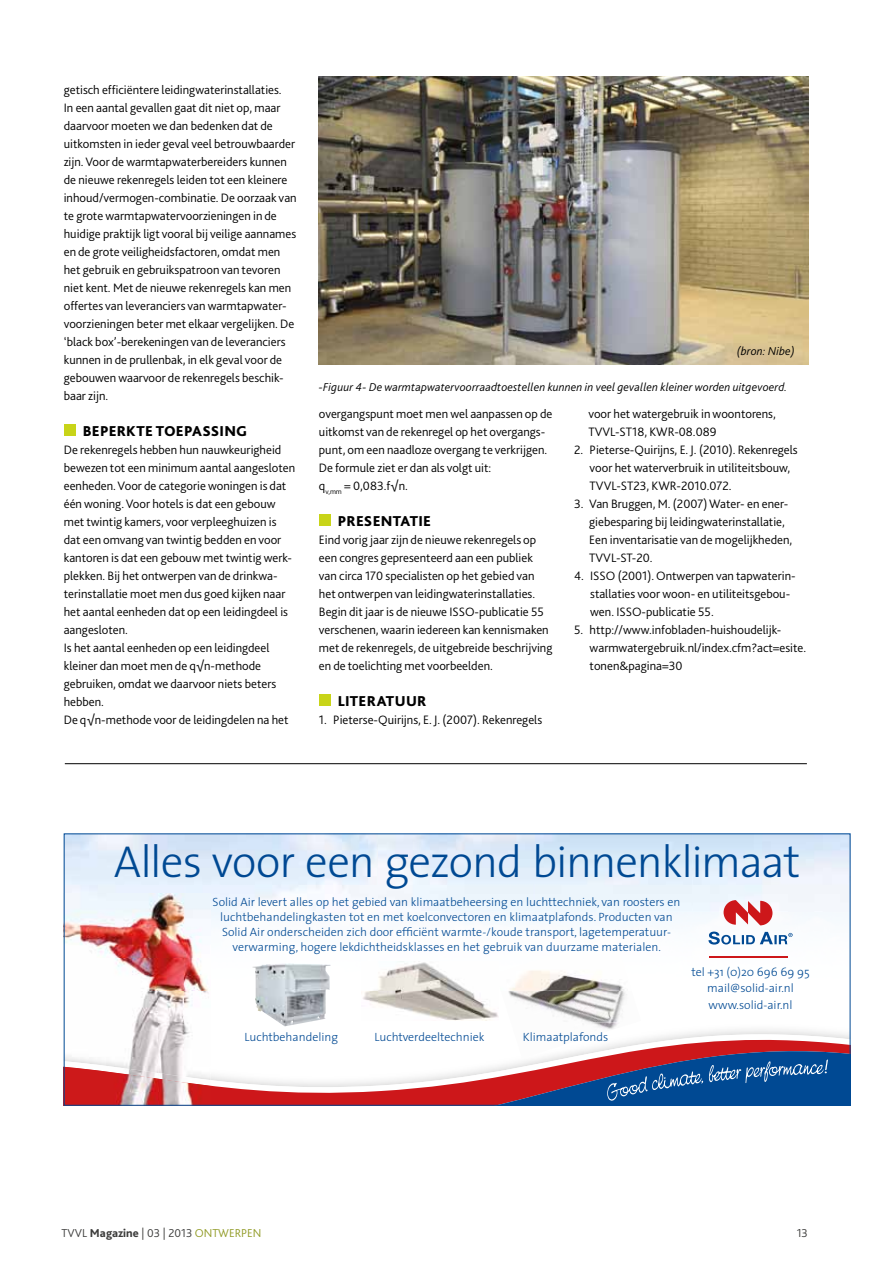
<style>
.page{position:relative;width:893px;height:1263px;background:#fff}
.page>*{position:absolute;margin:0;border:0;box-sizing:border-box;transform-origin:0 0}
.t1{font:300 45px "The Sans";letter-spacing:-.025em;color:#004993}
.t2{font:800 15px "Bliss 2";letter-spacing:.015em;color:#000}
.t3{font:300 12.75px/18px "Bliss 2";color:#000}
.t4{font:300 12px/15px "The Sans";color:#004993;text-align:center}
.t5{font:italic 300 12px "Bliss 2";letter-spacing:.01em;color:#000}
.t6{font:300 12px "Bliss 2";color:#3c3c3b}
.s1{font-weight:800}
.s2{color:#919b26}
</style>
<div class="page">
<div style="left:64px;top:425px;width:11px;height:11px;background:#c8d418"></div>
<img style="left:319px;top:77px;width:489px;height:288px">
<div style="left:319px;top:515px;width:11px;height:11px;background:#c8d418"></div>
<div style="left:319px;top:695px;width:11px;height:11px;background:#c8d418"></div>
<img style="left:211px;top:912px;width:637px;height:46px">
<svg style="left:211px;top:1029px;width:637px;height:75px"></svg>
<svg style="left:607px;top:1059px;width:221px;height:42px;background:#275592"></svg>
<img style="left:66px;top:893px;width:145px;height:168px">
<img style="left:68px;top:1061px;width:114px;height:6px">
<img style="left:66px;top:1067px;width:145px;height:37px">
<svg style="left:724px;top:900px;width:48px;height:25px"></svg>
<hr style="left:709px;top:956px;width:78px;height:2px;background:#cd171a">
<svg style="left:708px;top:931px;width:85px;height:13px"></svg>
<img style="left:363px;top:961px;width:136px;height:60px">
<img style="left:508px;top:991px;width:119px;height:31px">
<img style="left:499px;top:936px;width:133px;height:55px">
<img style="left:511px;top:1022px;width:124px;height:36px">
<svg style="left:495px;top:973px;width:4px;height:11px"></svg>
<img style="left:252px;top:963px;width:79px;height:63px">
<hr style="left:65px;top:763px;width:742px;height:1px;background:#000">
<p class="t3" style="left:64px;top:81px;width:234px">getisch efficiëntere leidingwaterinstallaties.<br>In een aantal gevallen gaat dit niet op, maar daarvoor moeten we dan bedenken dat de uitkomsten in ieder geval veel betrouwbaarder zijn. Voor de warmtapwaterbereiders kunnen de nieuwe rekenregels leiden tot een kleinere inhoud/vermogen-combinatie. De oorzaak van te grote warmtapwatervoorzieningen in de huidige praktijk ligt vooral bij veilige aannames en de grote veiligheidsfactoren, omdat men het gebruik en gebruikspatroon van tevoren niet kent. Met de nieuwe rekenregels kan men offertes van leveranciers van warmtapwater&shy;voorzieningen beter met elkaar vergelijken. De ‘black box’-berekeningen van de leveranciers kunnen in de prullenbak, in elk geval voor de gebouwen waarvoor de rekenregels beschik&shy;baar zijn.</p>
<p class="t2" style="left:83px;top:422px;width:166px">BEPERKTE TOEPASSING</p>
<p class="t3" style="left:64px;top:441px;width:233px">De rekenregels hebben hun nauwkeurigheid bewezen tot een minimum aantal aangesloten eenheden. Voor de categorie woningen is dat één woning. Voor hotels is dat een gebouw met twintig kamers, voor verpleeghuizen is dat een omvang van twintig bedden en voor kantoren is dat een gebouw met twintig werk&shy;plekken. Bij het ontwerpen van de drinkwa&shy;terinstallatie moet men dus goed kijken naar het aantal eenheden dat op een leidingdeel is aangesloten.<br>Is het aantal eenheden op een leidingdeel kleiner dan moet men de q√n-methode gebruiken, omdat we daarvoor niets beters hebben.<br>De q√n-methode voor de leidingdelen na het</p>
<p class="t5" style="left:737px;top:346px;width:60px">(bron: Nibe)</p>
<p class="t5" style="left:319px;top:382px;width:470px">-Figuur 4- De warmtapwatervoorraadtoestellen kunnen in veel gevallen kleiner worden uitgevoerd.</p>
<p class="t3" style="left:319px;top:405px;width:235px">overgangspunt moet men wel aanpassen op de uitkomst van de rekenregel op het overgangs&shy;punt, om een naadloze overgang te verkrijgen.<br>De formule ziet er dan als volgt uit:<br>q<sub>v,mm</sub> = 0,083.f√n.</p>
<p class="t2" style="left:338px;top:512px;width:95px">PRESENTATIE</p>
<p class="t3" style="left:319px;top:531px;width:235px">Eind vorig jaar zijn de nieuwe rekenregels op een congres gepresenteerd aan een publiek van circa 170 specialisten op het gebied van het ontwerpen van leidingwaterinstallaties.<br>Begin dit jaar is de nieuwe ISSO-publicatie 55 verschenen, waarin iedereen kan kennismaken met de rekenregels, de uitgebreide beschrijving en de toelichting met voorbeelden.</p>
<p class="t2" style="left:338px;top:692px;width:90px">LITERATUUR</p>
<p class="t3" style="left:319px;top:711px;width:225px">1. Pieterse-Quirijns, E. J. (2007). Rekenregels</p>
<p class="t3" style="left:588px;top:405px;width:189px">voor het watergebruik in woontorens,<br>TVVL-ST18, KWR-08.089</p>
<p class="t3" style="left:590px;top:441px;width:210px;text-indent:-16px">2. Pieterse-Quirijns, E. J. (2010). Rekenregels voor het waterverbruik in utiliteitsbouw,<br>TVVL-ST23, KWR-2010.072.</p>
<p class="t3" style="left:589px;top:495px;width:205px;text-indent:-15px">3. Van Bruggen, M. (2007) Water- en ener&shy;giebesparing bij leidingwaterinstallatie, Een inventarisatie van de mogelijkheden, TVVL-ST-20.</p>
<p class="t3" style="left:590px;top:567px;width:207px;text-indent:-16px">4. ISSO (2001). Ontwerpen van tapwaterin&shy;stallaties voor woon- en utiliteitsgebou&shy;wen. ISSO-publicatie 55.</p>
<p class="t3" style="left:590px;top:621px;width:218px;text-indent:-16px">5. http://www.infobladen-huishoudelijk&shy;warmwatergebruik.nl/index.cfm?act=esite. tonen&amp;pagina=30</p>
<h1 class="t1" style="left:114px;top:843px;width:688px">Alles voor een gezond binnenklimaat</h1>
<p class="t4" style="left:213px;top:895px;width:469px">Solid Air levert alles op het gebied van klimaatbeheersing en luchttechniek, van roosters en luchtbehandelingkasten tot en met koelconvectoren en klimaatplafonds. Producten van Solid Air onderscheiden zich door efficiënt warmte-/koude transport, lagetemperatuur&shy;verwarming, hogere lekdichtheidsklasses en het gebruik van duurzame materialen.</p>
<p class="t4" style="left:244px;top:1030px;width:95px">Luchtbehandeling</p>
<p class="t4" style="left:523px;top:1030px;width:87px">Klimaatplafonds</p>
<p class="t4" style="left:374px;top:1030px;width:112px">Luchtverdeeltechniek</p>
<p class="t4" style="left:691px;top:964px;width:120px;line-height:16.5px">tel +31 (0)20 696 69 95 mail@solid-air.nl www.solid-air.nl</p>
<p class="t6" style="left:62px;top:1227px;width:201px">TVVL <span class="s1">Magazine</span> | 03 | 2013 <span class="s2">ONTWERPEN</span></p>
<p class="t6" style="left:797px;top:1227px;width:13px">13</p>
</div>
